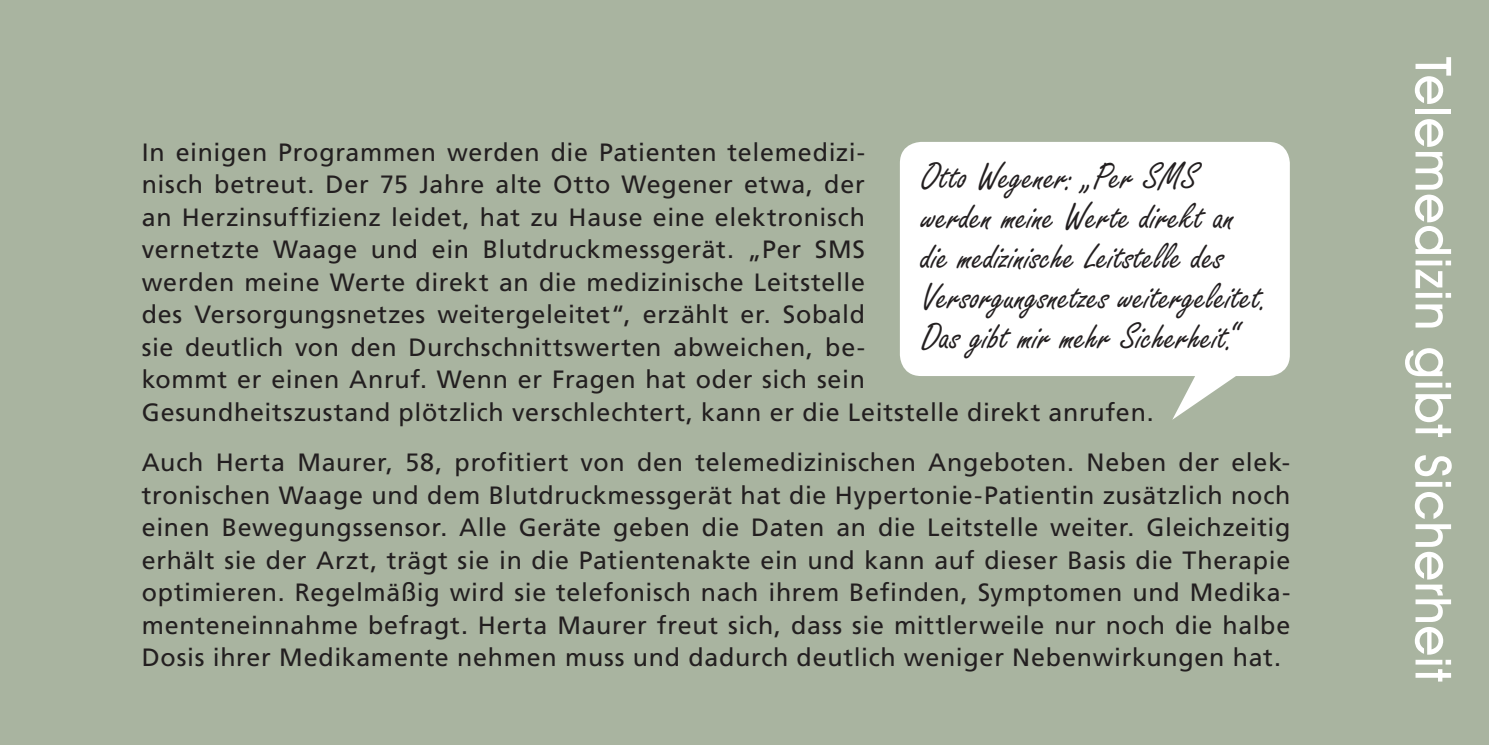
<style>
.page{position:relative;width:1489px;height:745px;background:#fff}
.page>*{position:absolute;margin:0;border:0;box-sizing:border-box;transform-origin:0 0}
.t1{font:500 50px "Avant Garde IT Cby BT";letter-spacing:.015em;color:#fff}
.t2{font:40px/40px "Freestyle Script";color:#231f20}
.t3{font:25px/32.5px "Frutiger LT";letter-spacing:.025em;color:#231f20}
</style>
<div class="page">
<div style="left:0;top:0;width:1488px;height:744px;background:#a9b4a0"></div>
<svg style="left:899px;top:142px;width:390px;height:277px;fill:#fff"></svg>
<p class="t3" style="left:142px;top:136px;width:1013px">In einigen Programmen werden die Patienten telemedizi-<br>nisch betreut. Der 75 Jahre alte Otto Wegener etwa, der<br>an Herzinsuffizienz leidet, hat zu Hause eine elektronisch<br>vernetzte Waage und ein Blutdruckmessgerät. „Per SMS<br>werden meine Werte direkt an die medizinische Leitstelle<br>des Versorgungsnetzes weitergeleitet“, erzählt er. Sobald<br>sie deutlich von den Durchschnittswerten abweichen, be-<br>kommt er einen Anruf. Wenn er Fragen hat oder sich sein<br>Gesundheitszustand plötzlich verschlechtert, kann er die Leitstelle direkt anrufen.</p>
<p class="t3" style="left:142px;top:446px;width:1150px;text-align:justify">Auch Herta Maurer, 58, profitiert von den telemedizinischen Angeboten. Neben der elek&shy;tronischen Waage und dem Blutdruckmessgerät hat die Hypertonie-Patientin zusätzlich noch einen Bewegungssensor. Alle Geräte geben die Daten an die Leitstelle weiter. Gleichzeitig erhält sie der Arzt, trägt sie in die Patientenakte ein und kann auf dieser Basis die Therapie optimieren. Regelmäßig wird sie telefonisch nach ihrem Befinden, Symptomen und Medika&shy;menteneinnahme befragt. Herta Maurer freut sich, dass sie mittlerweile nur noch die halbe Dosis ihrer Medikamente nehmen muss und dadurch deutlich weniger Nebenwirkungen hat.</p>
<h2 class="t2" style="left:921px;top:159px;width:349px">Otto Wegener: „Per SMS werden meine Werte direkt an die medizinische Leitstelle des<br>Versorgungsnetzes weitergeleitet.<br>Das gibt mir mehr Sicherheit.“</h2>
<h1 class="t1" style="left:1463px;top:57px;width:626px;rotate:90deg">Telemedizin gibt Sicherheit</h1>
</div>
